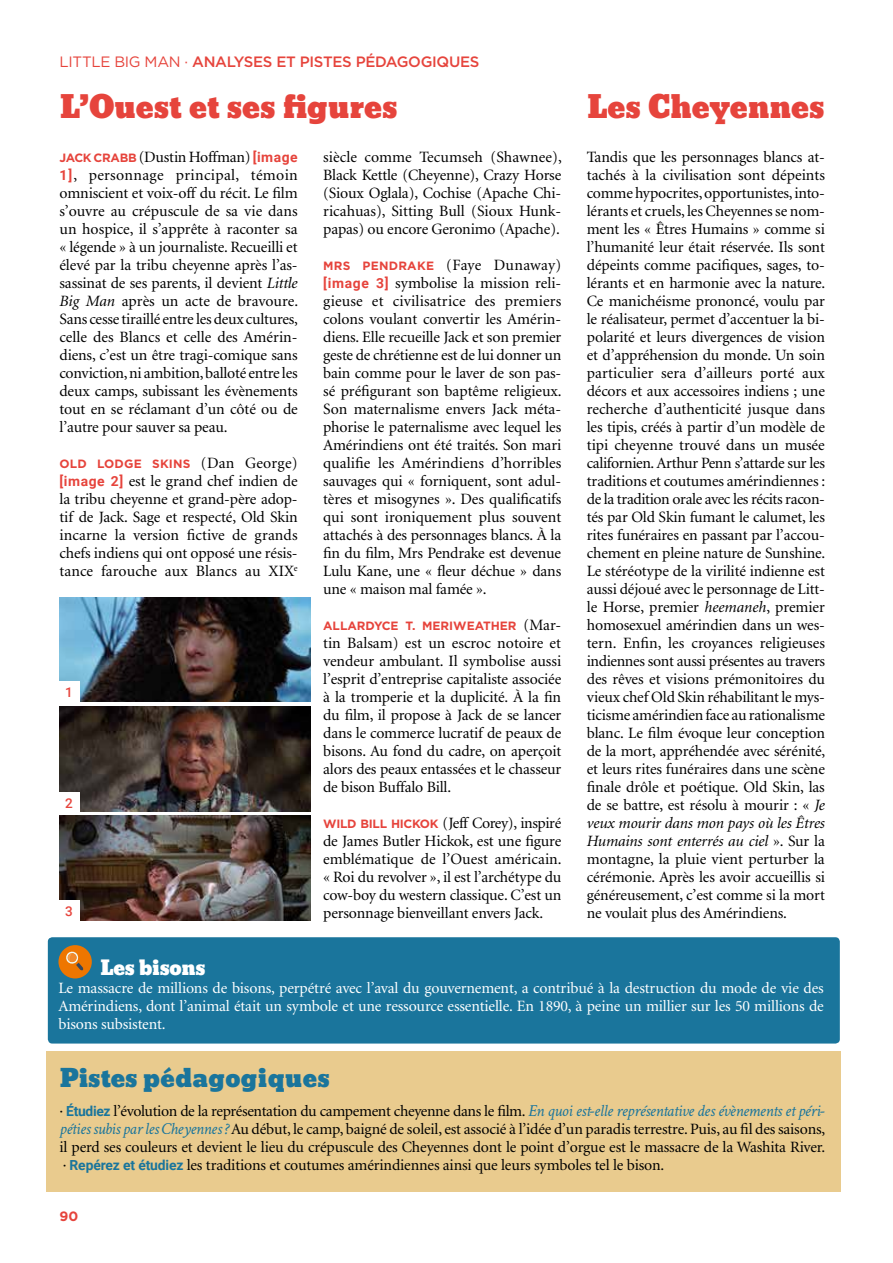
<style>
.page{position:relative;width:893px;height:1263px;background:#fff}
.page>*{position:absolute;margin:0;border:0;box-sizing:border-box;transform-origin:0 0}
.t1{font:30px "Bevan";color:#e6443c}
.t2{font:24px "Bevan";letter-spacing:.02em;color:#1a759c}
.t3{font:19.5px "Bevan";letter-spacing:-.01em;color:#fff}
.t4{font:15.75px/18px "Minion";letter-spacing:-.01em;color:#000;text-align:justify}
.t5{font:15.75px/18px "Minion";letter-spacing:-.01em;color:#fff;text-align:justify}
.t6{font:500 15px "Gotham";letter-spacing:-.02em;color:#e6443c}
.t7{font:500 13.5px "Roboto";color:#e6443c}
.t8{font:700 13.5px "Gotham";color:#e6443c}
.t9{font:700 12px "Gotham";letter-spacing:-.005em;color:#e6443c}
.s1{font-weight:400}
.s2{font-family:"Gotham";font-weight:700;font-size:12px;color:#e6443c}
.s3{font-family:"Roboto";font-weight:700;font-size:13.8px;color:#e6443c}
.s4{font-style:italic}
.s5{font-family:"Minion";font-weight:400;font-size:15.75px;color:#000}
.s6{font-family:"Roboto";font-weight:700;font-size:13.8px;color:#1a759c}
.s7{font-family:"Crimson Text";font-style:italic;font-size:16.8px;color:#1a759c}
</style>
<div class="page">
<img style="left:60px;top:707px;width:251px;height:104px">
<img style="left:60px;top:597px;width:251px;height:105px">
<img style="left:60px;top:816px;width:251px;height:104px">
<div style="left:58px;top:681px;width:22px;height:22px;background:#fff"></div>
<div style="left:58px;top:792px;width:22px;height:21px;background:#fff"></div>
<div style="left:58px;top:900px;width:22px;height:22px;background:#fff"></div>
<div style="left:47px;top:1051px;width:794px;height:140px;background:#e9cb8e"></div>
<div style="left:48px;top:937px;width:792px;height:106px;background:#1a759c;border-radius:4px"></div>
<div style="left:58px;top:945px;width:34px;height:33px;background:#ee7600;border-radius:50%"></div>
<svg style="left:66px;top:951px;width:17px;height:20px"></svg>
<p class="t6" style="left:60px;top:53px;width:421px"><span class="s1">LITTLE BIG MAN ·</span> ANALYSES ET PISTES PÉDAGOGIQUES</p>
<h1 class="t1" style="left:60px;top:83px;width:339px">L’Ouest et ses figures</h1>
<h1 class="t1" style="left:587px;top:83px;width:239px">Les Cheyennes</h1>
<p class="t4" style="left:60px;top:149px;width:240px"><span class="s2">JACK CRABB</span> (Dustin Hoffman) <span class="s3">[image 1]</span>, personnage principal, témoin omniscient et voix-off du récit. Le film s’ouvre au crépuscule de sa vie dans un hospice, il s’apprête à raconter sa « légende » à un journaliste. Recueilli et élevé par la tribu cheyenne après l’as&shy;sassinat de ses parents, il devient <span class="s4">Little Big Man</span> après un acte de bravoure.<br>Sans cesse tiraillé entre les deux cultures, celle des Blancs et celle des Amérin&shy;diens, c’est un être tragi-comique sans conviction, ni ambition, balloté entre les deux camps, subissant les évènements tout en se réclamant d’un côté ou de l’autre pour sauver sa peau.</p>
<p class="t9" style="left:60px;top:457px;width:240px">OLD LODGE SKI NS <span class="s5">(Dan George)</span></p>
<p class="t4" style="left:60px;top:473px;width:240px"><span class="s3">[image 2]</span> est le grand chef indien de la tribu cheyenne et grand-père adop&shy;tif de Jack. Sage et respecté, Old Skin incarne la version fictive de grands chefs indiens qui ont opposé une résis&shy;tance farouche aux Blancs au XIX<sup>e</sup></p>
<p class="t7" style="left:65px;top:683px;width:9px">1</p>
<p class="t7" style="left:65px;top:793px;width:9px">2</p>
<p class="t7" style="left:65px;top:902px;width:9px">3</p>
<p class="t4" style="left:323px;top:149px;width:240px">siècle comme Tecumseh (Shawnee), Black Kettle (Cheyenne), Crazy Horse (Sioux Oglala), Cochise (Apache Chi&shy;ricahuas), Sitting Bull (Sioux Hunk&shy;papas) ou encore Geronimo (Apache).</p>
<p class="t4" style="left:323px;top:257px;width:240px"><span class="s2">MRS PENDRAKE</span> (Faye Dunaway) <span class="s3">[image 3]</span> symbolise la mission reli&shy;gieuse et civilisatrice des premiers colons voulant convertir les Amérin&shy;diens. Elle recueille Jack et son premier geste de chrétienne est de lui donner un bain comme pour le laver de son pas&shy;sé préfigurant son baptême religieux.<br>Son maternalisme envers Jack méta&shy;phorise le paternalisme avec lequel les Amérindiens ont été traités. Son mari qualifie les Amérindiens d’horribles sauvages qui « forniquent, sont adul&shy;tères et misogynes ». Des qualificatifs qui sont ironiquement plus souvent attachés à des personnages blancs. À la fin du film, Mrs Pendrake est devenue Lulu Kane, une « fleur déchue » dans une « maison mal famée ».</p>
<p class="t9" style="left:323px;top:619px;width:9px">ALL</p>
<p class="t9" style="left:347px;top:619px;width:215px">ARDYCE T. MERIWEATHER <span class="s5">(Mar-</span></p>
<p class="t4" style="left:323px;top:635px;width:240px">tin Balsam) est un escroc notoire et vendeur ambulant. Il symbolise aussi l’esprit d’entreprise capitaliste associée à la tromperie et la duplicité. À la fin du film, il propose à Jack de se lancer dans le commerce lucratif de peaux de bisons. Au fond du cadre, on aperçoit alors des peaux entassées et le chasseur de bison Buffalo Bill.</p>
<p class="t9" style="left:323px;top:817px;width:45px">WILD BILL</p>
<p class="t4" style="left:323px;top:815px;width:240px;text-indent:68px"><span class="s2">HI CKOK</span> (Jeff Corey), inspiré de James Butler Hickok, est une figure emblématique de l’Ouest américain. « Roi du revolver », il est l’archétype du cow-boy du western classique. C’est un personnage bienveillant envers Jack.</p>
<p class="t4" style="left:587px;top:149px;width:240px">Tandis que les personnages blancs at&shy;tachés à la civilisation sont dépeints comme hypocrites, opportunistes, into&shy;lérants et cruels, les Cheyennes se nom&shy;ment les « Êtres Humains » comme si l’humanité leur était réservée. Ils sont dépeints comme pacifiques, sages, to&shy;lérants et en harmonie avec la nature.<br>Ce manichéisme prononcé, voulu par le réalisateur, permet d’accentuer la bi&shy;polarité et leurs divergences de vision et d’appréhension du monde. Un soin particulier sera d’ailleurs porté aux décors et aux accessoires indiens ; une recherche d’authenticité jusque dans les tipis, créés à partir d’un modèle de tipi cheyenne trouvé dans un musée californien. Arthur Penn s’attarde sur les traditions et coutumes amérindiennes : de la tradition orale avec les récits racon&shy;tés par Old Skin fumant le calumet, les rites funéraires en passant par l’accou&shy;chement en pleine nature de Sunshine.<br>Le stéréotype de la virilité indienne est aussi déjoué avec le personnage de Litt&shy;le Horse, premier <span class="s4">heemaneh</span>, premier homosexuel amérindien dans un wes&shy;tern. Enfin, les croyances religieuses indiennes sont aussi présentes au travers des rêves et visions prémonitoires du vieux chef Old Skin réhabilitant le mys&shy;ticisme amérindien face au rationalisme blanc. Le film évoque leur conception de la mort, appréhendée avec sérénité, et leurs rites funéraires dans une scène finale drôle et poétique. Old Skin, las de se battre, est résolu à mourir : « <span class="s4">Je veux mourir dans mon pays où les Êtres Humains sont enterrés au ciel</span> ». Sur la montagne, la pluie vient perturber la cérémonie. Après les avoir accueillis si généreusement, c’est comme si la mort ne voulait plus des Amérindiens.</p>
<p class="t3" style="left:100px;top:952px;width:107px">Les bisons</p>
<p class="t5" style="left:58px;top:980px;width:767px">Le massacre de millions de bisons, perpétré avec l’aval du gouvernement, a contribué à la destruction du mode de vie des Amérindiens, dont l’animal était un symbole et une ressource essentielle. En 1890, à peine un millier sur les 50 millions de bisons subsistent.</p>
<h2 class="t2" style="left:60px;top:1059px;width:272px">Pistes pédagogiques</h2>
<p class="t4" style="left:60px;top:1103px;width:767px">· <span class="s6">Étudiez</span> l’évolution de la représentation du campement cheyenne dans le film. <span class="s7">En quoi est-elle représentative des évènements et péri&shy;péties subis par les Cheyennes ?</span> Au début, le camp, baigné de soleil, est associé à l’idée d’un paradis terrestre. Puis, au fil des saisons, il perd ses couleurs et devient le lieu du crépuscule des Cheyennes dont le point d’orgue est le massacre de la Washita River. · <span class="s6">Repérez et étudiez</span> les traditions et coutumes amérindiennes ainsi que leurs symboles tel le bison.</p>
<p class="t8" style="left:60px;top:1208px;width:20px">90</p>
</div>
